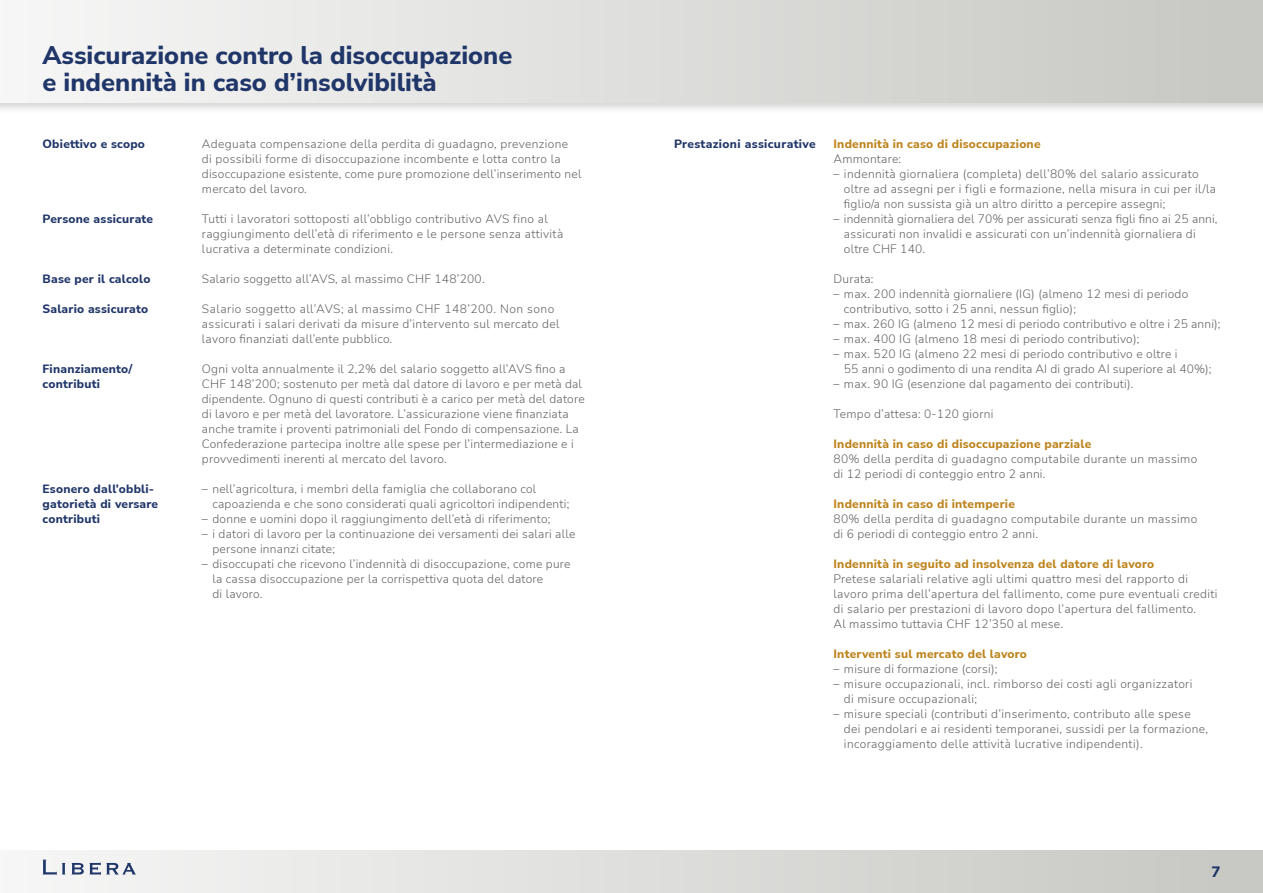
<style>
.page{position:relative;width:1263px;height:893px;background:#fff}
.page>*{position:absolute;margin:0;border:0;box-sizing:border-box;transform-origin:0 0}
.t1{font:800 25.5px/27px "Nunito Sans";color:#203669}
.t2{font:800 15px "Nunito Sans";color:#203669}
.t3{font:300 12px/15px "Nunito Sans";letter-spacing:.02em;color:#646363}
.t4{font:800 12px "Nunito Sans";letter-spacing:.02em;color:#bd831b}
.t5{font:800 12px/15px "Nunito Sans";letter-spacing:.02em;color:#203669}
</style>
<div class="page">
<div style="left:0;top:0;width:1263px;height:115px;background:#000;opacity:.17"></div>
<div style="left:0;top:0;width:1263px;height:102px;background:linear-gradient(to right,#f7f7f7,#c6c6c2)"></div>
<div style="left:0;top:850px;width:1263px;height:43px;background:linear-gradient(to right,#f6f6f6,#c7c7c2)"></div>
<svg style="left:71px;top:863px;width:13px;height:11px"></svg>
<svg style="left:90px;top:862px;width:46px;height:13px"></svg>
<svg style="left:43px;top:860px;width:22px;height:15px"></svg>
<h1 class="t1" style="left:43px;top:41px;width:471px">Assicurazione contro la disoccupazione e indennità in caso d’insolvibilità</h1>
<p class="t5" style="left:43px;top:136px;width:104px">Obiettivo e scopo</p>
<p class="t5" style="left:43px;top:211px;width:112px">Persone assicurate</p>
<p class="t5" style="left:43px;top:271px;width:109px">Base per il calcolo</p>
<p class="t5" style="left:43px;top:301px;width:107px">Salario assicurato</p>
<p class="t5" style="left:43px;top:361px;width:92px">Finanziamento/ contributi</p>
<p class="t5" style="left:43px;top:481px;width:117px">Esonero dall’obbli&shy;gatorietà di versare contributi</p>
<p class="t3" style="left:202px;top:136px;width:381px">Adeguata compensazione della perdita di guadagno, prevenzione<br>di possibili forme di disoccupazione incombente e lotta contro la disoccupazione esistente, come pure promozione dell’inserimento nel mercato del lavoro.</p>
<p class="t3" style="left:202px;top:211px;width:363px">Tutti i lavoratori sottoposti all’obbligo contributivo AVS fino al raggiungimento dell’età di riferimento e le persone senza attività lucrativa a determinate condizioni.</p>
<p class="t3" style="left:202px;top:271px;width:284px">Salario soggetto all’AVS, al massimo CHF 148’200.</p>
<p class="t3" style="left:202px;top:301px;width:359px">Salario soggetto all’AVS; al massimo CHF 148’200. Non sono assicurati i salari derivati da misure d’intervento sul mercato del lavoro finanziati dall’ente pubblico.</p>
<p class="t3" style="left:202px;top:361px;width:384px">Ogni volta annualmente il 2,2% del salario soggetto all’AVS fino a CHF 148’200; sostenuto per metà dal datore di lavoro e per metà dal dipendente. Ognuno di questi contributi è a carico per metà del datore di lavoro e per metà del lavoratore. L’assicurazione viene finanziata anche tramite i proventi patrimoniali del Fondo di compensazione. La Confederazione partecipa inoltre alle spese per l’intermediazione e i provvedimenti inerenti al mercato del lavoro.</p>
<p class="t3" style="left:212px;top:481px;width:358px;text-indent:-10px">– nell’agricoltura, i membri della famiglia che collaborano col capoazienda e che sono considerati quali agricoltori indipendenti;</p>
<p class="t3" style="left:202px;top:511px;width:350px">– donne e uomini dopo il raggiungimento dell’età di riferimento;</p>
<p class="t3" style="left:212px;top:526px;width:364px;text-indent:-10px">– i datori di lavoro per la continuazione dei versamenti dei salari alle persone innanzi citate;</p>
<p class="t3" style="left:212px;top:556px;width:360px;text-indent:-10px">– disoccupati che ricevono l’indennità di disoccupazione, come pure la cassa disoccupazione per la corrispettiva quota del datore<br>di lavoro.</p>
<p class="t5" style="left:674px;top:136px;width:143px">Prestazioni assicurative</p>
<p class="t4" style="left:833px;top:136px;width:209px">Indennità in caso di disoccupazione</p>
<p class="t3" style="left:833px;top:151px;width:69px">Ammontare:</p>
<p class="t3" style="left:844px;top:166px;width:374px;text-indent:-10px">– indennità giornaliera (completa) dell’80% del salario assicurato oltre ad assegni per i figli e formazione, nella misura in cui per il/la figlio/a non sussista già un altro diritto a percepire assegni;</p>
<p class="t3" style="left:844px;top:211px;width:375px;text-indent:-10px">– indennità giornaliera del 70% per assicurati senza figli fino ai 25 anni, assicurati non invalidi e assicurati con un’indennità giornaliera di oltre CHF 140.</p>
<p class="t3" style="left:833px;top:271px;width:42px">Durata:</p>
<p class="t3" style="left:844px;top:286px;width:346px;text-indent:-10px">– max. 200 indennità giornaliere (IG) (almeno 12 mesi di periodo contributivo, sotto i 25 anni, nessun figlio);</p>
<p class="t3" style="left:833px;top:316px;width:388px">– max. 260 IG (almeno 12 mesi di periodo contributivo e oltre i 25 anni);</p>
<p class="t3" style="left:833px;top:331px;width:307px">– max. 400 IG (almeno 18 mesi di periodo contributivo);</p>
<p class="t3" style="left:844px;top:346px;width:369px;text-indent:-10px">– max. 520 IG (almeno 22 mesi di periodo contributivo e oltre i<br>55 anni o godimento di una rendita AI di grado AI superiore al 40%);</p>
<p class="t3" style="left:833px;top:376px;width:302px">– max. 90 IG (esenzione dal pagamento dei contributi).</p>
<p class="t3" style="left:833px;top:406px;width:161px">Tempo d’attesa: 0-120 giorni</p>
<p class="t4" style="left:833px;top:436px;width:259px">Indennità in caso di disoccupazione parziale</p>
<p class="t3" style="left:833px;top:451px;width:365px">80% della perdita di guadagno computabile durante un massimo di 12 periodi di conteggio entro 2 anni.</p>
<p class="t4" style="left:833px;top:496px;width:183px">Indennità in caso di intemperie</p>
<p class="t3" style="left:833px;top:511px;width:365px">80% della perdita di guadagno computabile durante un massimo di 6 periodi di conteggio entro 2 anni.</p>
<p class="t4" style="left:833px;top:556px;width:322px">Indennità in seguito ad insolvenza del datore di lavoro</p>
<p class="t3" style="left:833px;top:571px;width:386px">Pretese salariali relative agli ultimi quattro mesi del rapporto di lavoro prima dell’apertura del fallimento, come pure eventuali crediti di salario per prestazioni di lavoro dopo l’apertura del fallimento.<br>Al massimo tuttavia CHF 12’350 al mese.</p>
<p class="t4" style="left:833px;top:646px;width:195px">Interventi sul mercato del lavoro</p>
<p class="t3" style="left:833px;top:661px;width:165px">– misure di formazione (corsi);</p>
<p class="t3" style="left:844px;top:676px;width:350px;text-indent:-10px">– misure occupazionali, incl. rimborso dei costi agli organizzatori di misure occupazionali;</p>
<p class="t3" style="left:844px;top:706px;width:366px;text-indent:-10px">– misure speciali (contributi d’inserimento, contributo alle spese dei pendolari e ai residenti temporanei, sussidi per la formazione, incoraggiamento delle attività lucrative indipendenti).</p>
<p class="t2" style="left:1211px;top:861px;width:10px">7</p>
</div>
